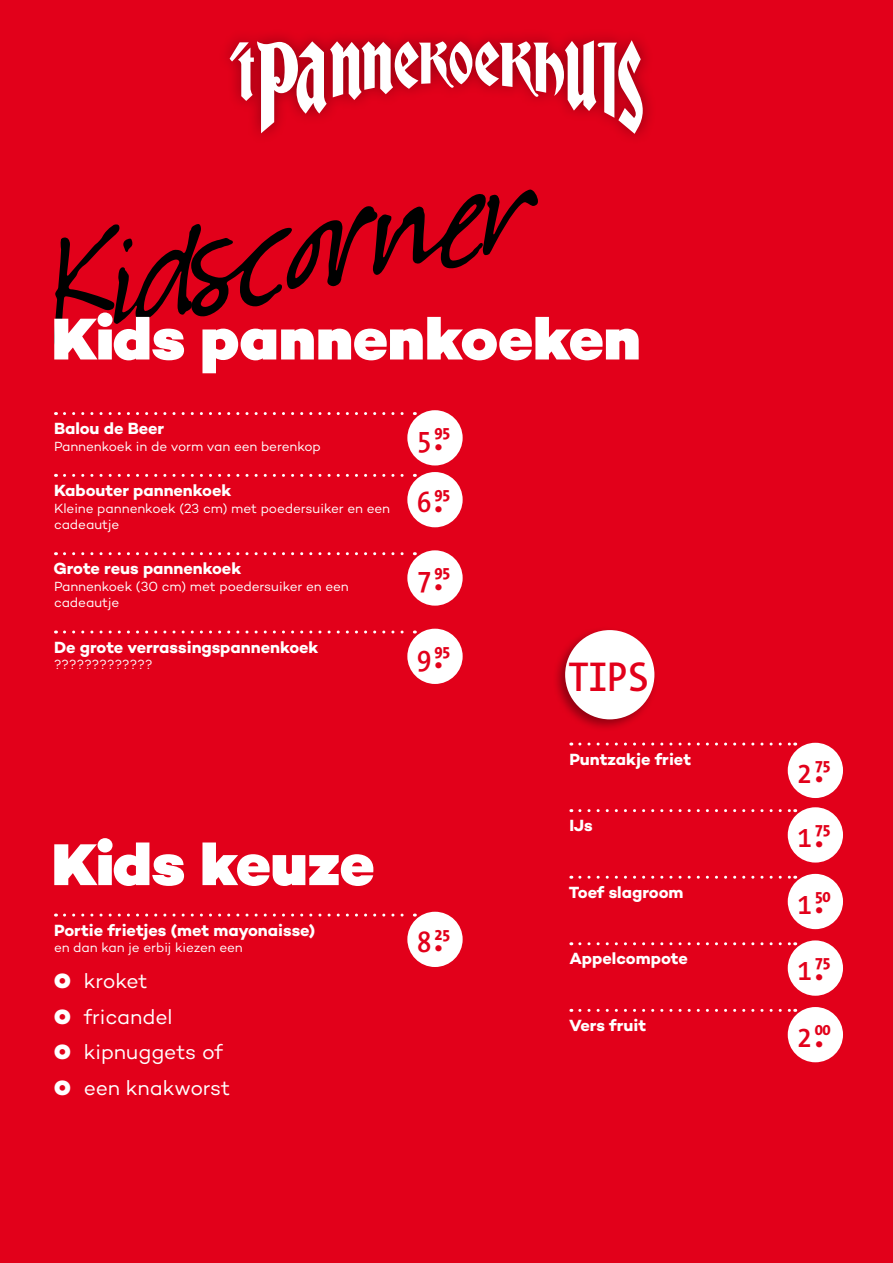
<style>
.page{position:relative;width:893px;height:1263px;background:#e2001a}
.page>*{position:absolute;margin:0;border:0;box-sizing:border-box;transform-origin:0 0}
.t1{font:italic 180px "Suomi Hand Script";color:#000}
.t2{font:900 60px "Campton";letter-spacing:-.005em;color:#fff}
.t3{font:600 42px "The Sans Mono Condensed";color:#e2001a}
.t4{font:21px/35.7px "Campton";letter-spacing:-.005em;color:#fff}
.t5{font:700 16.5px "Campton";color:#fff}
.t6{font:800 16.5px "The Sans Mono Condensed";letter-spacing:-.04em;color:#e2001a}
.t7{font:13.5px/16.5px "Campton";letter-spacing:-.01em;color:#fff}
.s1{font-weight:600;font-size:30px}
.s2{font-weight:600;font-size:33px}
.s3{font-weight:900}
</style>
<div class="page">
<svg style="left:64px;top:412px;width:351px;height:3px"></svg>
<svg style="left:64px;top:474px;width:351px;height:3px"></svg>
<svg style="left:64px;top:552px;width:351px;height:3px"></svg>
<svg style="left:64px;top:630px;width:351px;height:3px"></svg>
<div style="left:407px;top:410px;width:56px;height:55px;background:#fff;border-radius:50%"></div>
<div style="left:407px;top:472px;width:56px;height:55px;background:#fff;border-radius:50%"></div>
<div style="left:407px;top:550px;width:56px;height:56px;background:#fff;border-radius:50%"></div>
<div style="left:407px;top:629px;width:56px;height:55px;background:#fff;border-radius:50%"></div>
<svg style="left:64px;top:913px;width:351px;height:3px"></svg>
<div style="left:407px;top:912px;width:56px;height:55px;background:#fff;border-radius:50%"></div>
<svg style="left:580px;top:742px;width:216px;height:3px"></svg>
<svg style="left:580px;top:809px;width:216px;height:3px"></svg>
<svg style="left:580px;top:876px;width:216px;height:3px"></svg>
<svg style="left:580px;top:942px;width:216px;height:3px"></svg>
<svg style="left:580px;top:1009px;width:216px;height:3px"></svg>
<div style="left:788px;top:743px;width:55px;height:55px;background:#fff;border-radius:50%"></div>
<div style="left:788px;top:807px;width:55px;height:55px;background:#fff;border-radius:50%"></div>
<div style="left:788px;top:874px;width:55px;height:55px;background:#fff;border-radius:50%"></div>
<div style="left:788px;top:940px;width:55px;height:56px;background:#fff;border-radius:50%"></div>
<div style="left:788px;top:1007px;width:55px;height:55px;background:#fff;border-radius:50%"></div>
<div style="left:553px;top:627px;width:105px;height:105px;background:#000;opacity:.35"></div>
<div style="left:565px;top:630px;width:89px;height:89px;background:#fff;border-radius:50%"></div>
<div style="left:217px;top:27px;width:439px;height:119px;background:#000;opacity:.35"></div>
<svg style="left:230px;top:40px;width:413px;height:94px"></svg>
<h1 class="t1" style="left:29px;top:200px;width:485px;rotate:-10deg">Kidscorne r</h1>
<h2 class="t2" style="left:52px;top:301px;width:590px">Kids pannenkoeken</h2>
<p class="t5" style="left:54px;top:418px;width:112px">Balou de Beer</p>
<p class="t7" style="left:54px;top:438px;width:268px">Pannenkoek in de vorm van een berenkop</p>
<p class="t5" style="left:54px;top:480px;width:179px">Kabouter pannenkoek</p>
<p class="t7" style="left:54px;top:499px;width:338px">Kleine pannenkoek (23 cm) met poedersuiker en een cadeautje</p>
<p class="t5" style="left:53px;top:558px;width:189px">Grote reus pannenkoek</p>
<p class="t7" style="left:54px;top:578px;width:296px">Pannenkoek (30 cm) met poedersuiker en een cadeautje</p>
<p class="t5" style="left:54px;top:636px;width:266px">De grote verrassingspannenkoek</p>
<p class="t7" style="left:54px;top:656px;width:100px">?????????????</p>
<p class="t6" style="left:417px;top:424px;width:35px"><span class="s1">5</span><span class="s2">.</span>95</p>
<p class="t6" style="left:417px;top:485px;width:35px"><span class="s1">6</span><span class="s2">.</span>95</p>
<p class="t6" style="left:417px;top:564px;width:35px"><span class="s1">7</span><span class="s2">.</span>95</p>
<p class="t6" style="left:417px;top:642px;width:35px"><span class="s1">9</span><span class="s2">.</span>95</p>
<h2 class="t2" style="left:52px;top:826px;width:324px">Kids keuze</h2>
<p class="t5" style="left:54px;top:919px;width:263px">Portie frietjes (met mayonaisse)</p>
<p class="t7" style="left:54px;top:939px;width:190px">en dan kan je erbij kiezen een</p>
<h3 class="t4" style="left:54px;top:962px;width:178px"><span class="s3">O</span> kroket<br><span class="s3">O</span> fricandel<br><span class="s3">O</span> kipnuggets of<br><span class="s3">O</span> een knakworst</h3>
<p class="t6" style="left:417px;top:925px;width:35px"><span class="s1">8</span><span class="s2">.</span>25</p>
<h3 class="t3" style="left:568px;top:655px;width:82px">TIPS</h3>
<p class="t5" style="left:569px;top:748px;width:123px">Puntzakje friet</p>
<p class="t5" style="left:569px;top:815px;width:25px">IJs</p>
<p class="t5" style="left:569px;top:882px;width:116px">Toef slagroom</p>
<p class="t5" style="left:569px;top:948px;width:120px">Appelcompote</p>
<p class="t5" style="left:569px;top:1015px;width:79px">Vers fruit</p>
<p class="t6" style="left:797px;top:756px;width:35px"><span class="s1">2</span><span class="s2">.</span>75</p>
<p class="t6" style="left:797px;top:821px;width:35px"><span class="s1">1</span><span class="s2">.</span>75</p>
<p class="t6" style="left:797px;top:887px;width:35px"><span class="s1">1</span><span class="s2">.</span>50</p>
<p class="t6" style="left:797px;top:954px;width:35px"><span class="s1">1</span><span class="s2">.</span>75</p>
<p class="t6" style="left:797px;top:1020px;width:35px"><span class="s1">2</span><span class="s2">.</span>00</p>
</div>
